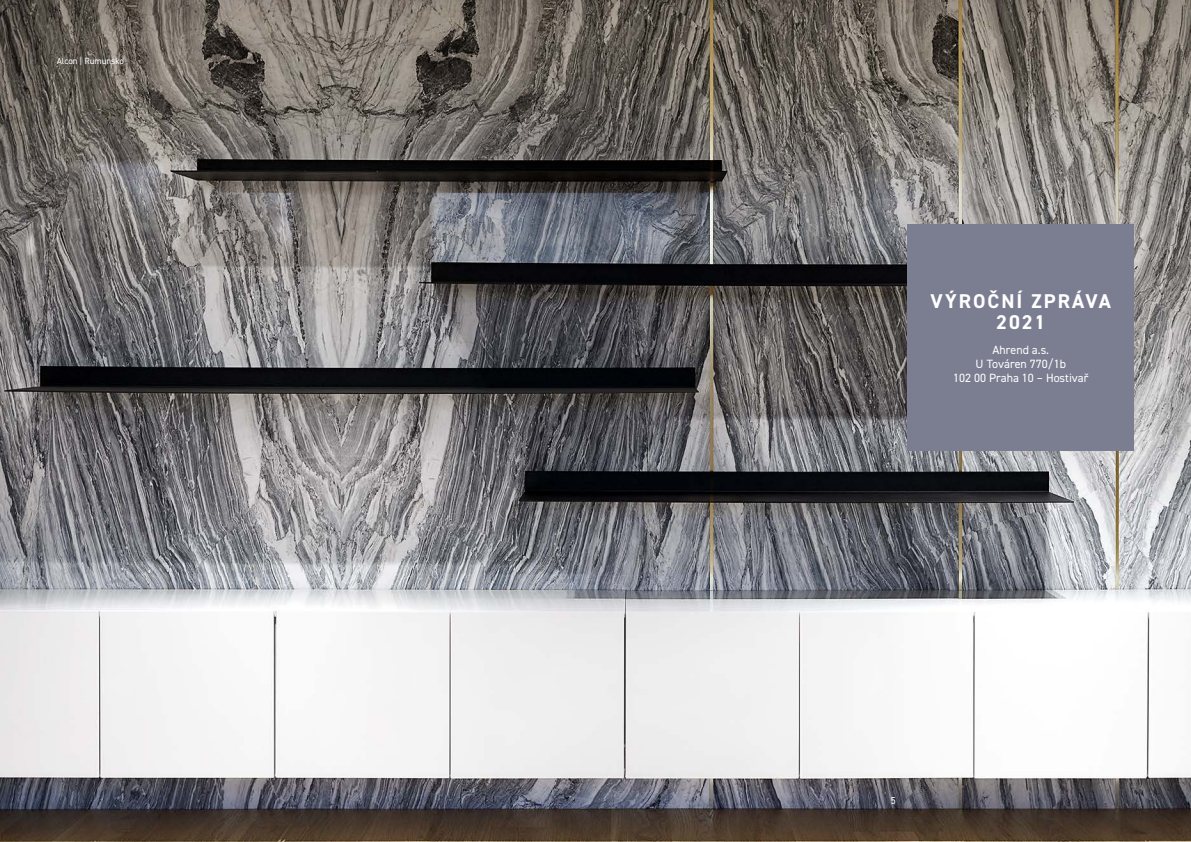
<style>
.page{position:relative;width:1191px;height:842px;background:#fff}
.page>*{position:absolute;margin:0;border:0;box-sizing:border-box;transform-origin:0 0}
.Titulek{font:700 20px/21px "DIN2014";letter-spacing:.1em;color:#fff;text-align:center}
.t1{font:12px "DIN2014";color:#fff}
.t2{font:10px "DIN2014";color:#fff}
.Titulek-2{font:9px "DIN2014";color:#fff}
</style>
<div class="page">
<img style="left:0;top:0;width:1191px;height:842px">
<div style="left:907px;top:224px;width:227px;height:227px;background:#7b7e91"></div>
<p class="Titulek-2" style="left:57px;top:55px;width:69px">Alcon | Rumunsko</p>
<p class="Titulek" style="left:930px;top:290px;width:182px">VÝROČNÍ ZPRÁVA<br>2021</p>
<p class="t1" style="left:992px;top:343px;width:58px">Ahrend a.s.</p>
<p class="t1" style="left:975px;top:357px;width:92px">U Továren 770/1b</p>
<p class="t1" style="left:953px;top:371px;width:137px">102 00 Praha 10 – Hostivař</p>
<p class="t2" style="left:890px;top:794px;width:6px">5</p>
</div>
